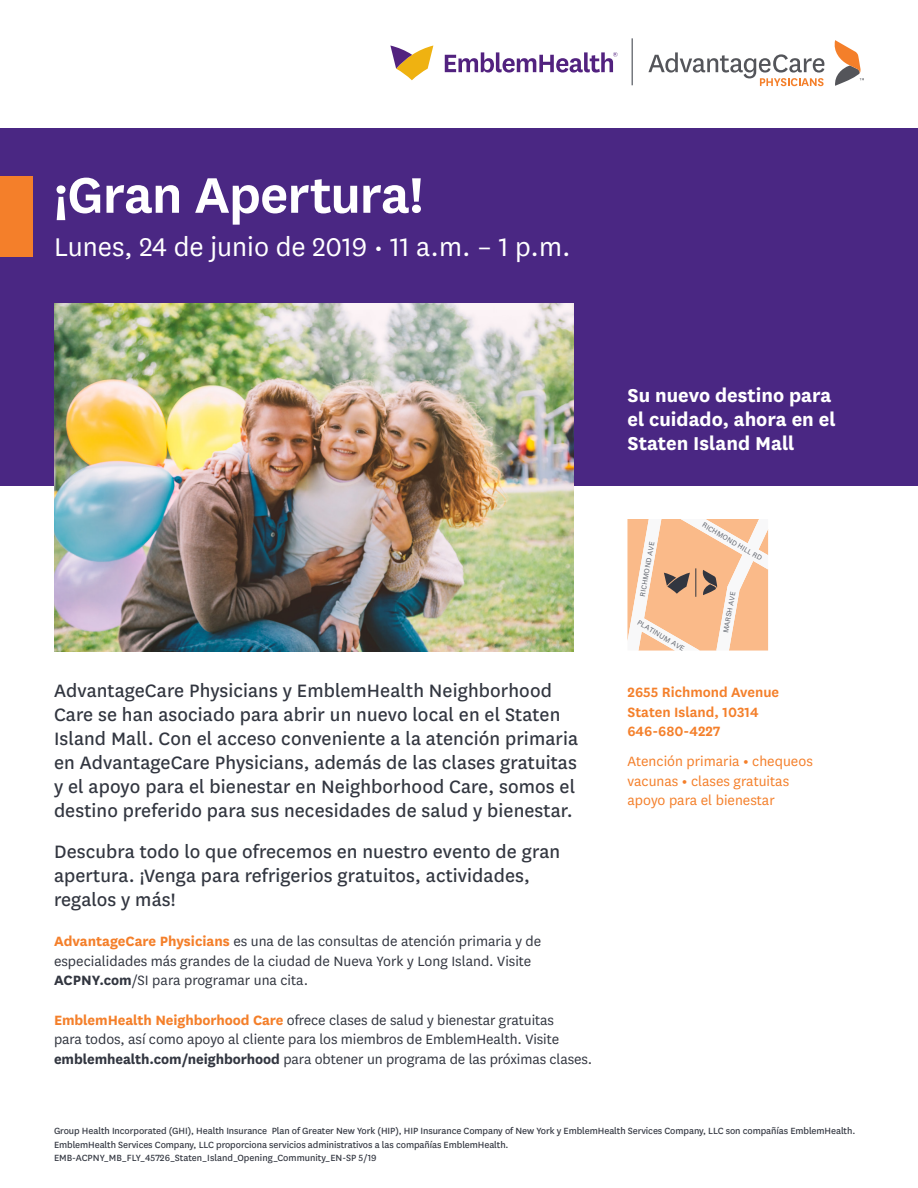
<style>
.page{position:relative;width:918px;height:1188px;background:#fff}
.page>*{position:absolute;margin:0;border:0;box-sizing:border-box;transform-origin:0 0}
.Headline_3___Nationa{font:600 58.5px "National";letter-spacing:-.015em;color:#fff}
.B-style_Subhead__bod{font:30px "National";color:#fff}
.Sidebar_text___Natio{font:700 21.75px/24px "National";color:#fff}
.Deck___National__pur{font:21px/24px "National";letter-spacing:.005em;color:#323640}
.Body_text___National{font:15.75px/19.5px "National";letter-spacing:-.005em;color:#323640}
.Sidebar_text___Natio-2{font:15.75px/19.5px "National";color:#f47f2a}
.Sidebar_text___Natio-3{font:600 15.75px/19.5px "National";color:#f47f2a}
.EMB_Disclaimer___Nat{font:10.5px/13.5px "National";letter-spacing:-.01em;color:#323640}
.t1{font:6.75px "Univers";color:#6a6e76}
.s1{font-weight:700;color:#f47f2a}
.s2{font-weight:700}
</style>
<div class="page">
<div style="left:0;top:129px;width:918px;height:357px;background:#4a2783"></div>
<img style="left:54px;top:303px;width:519px;height:348px">
<div style="left:0;top:176px;width:32px;height:81px;background:#f47f2a"></div>
<hr style="left:632px;top:38px;width:1px;height:47px;background:#323640">
<svg style="left:390px;top:46px;width:43px;height:34px"></svg>
<svg style="left:445px;top:52px;width:173px;height:21px"></svg>
<svg style="left:648px;top:52px;width:176px;height:34px"></svg>
<svg style="left:834px;top:40px;width:30px;height:46px"></svg>
<svg style="left:627px;top:519px;width:141px;height:132px"></svg>
<p class="Headline_3___Nationa" style="left:54px;top:154px;width:371px">¡Gran Apertura!</p>
<p class="B-style_Subhead__bod" style="left:54px;top:228px;width:518px">Lunes, 24 de junio de 2019 • 11 a.m. – 1 p.m.</p>
<p class="Deck___National__pur" style="left:54px;top:678px;width:526px">AdvantageCare Physicians y EmblemHealth Neighborhood Care se han asociado para abrir un nuevo local en el Staten Island Mall. Con el acceso conveniente a la atención primaria en AdvantageCare Physicians, además de las clases gratuitas y el apoyo para el bienestar en Neighborhood Care, somos el destino preferido para sus necesidades de salud y bienestar.</p>
<p class="Deck___National__pur" style="left:54px;top:839px;width:508px">Descubra todo lo que ofrecemos en nuestro evento de gran apertura. ¡Venga para refrigerios gratuitos, actividades, regalos y más!</p>
<p class="Body_text___National" style="left:54px;top:931px;width:489px"><span class="s1">AdvantageCare Physicians</span> es una de las consultas de atención primaria y de especialidades más grandes de la ciudad de Nueva York y Long Island. Visite<br><span class="s2">ACPNY.com</span>/SI para programar una cita.</p>
<p class="Body_text___National" style="left:54px;top:1010px;width:540px"><span class="s1">EmblemHealth Neighborhood Care</span> ofrece clases de salud y bienestar gratuitas<br>para todos, así como apoyo al cliente para los miembros de EmblemHealth. Visite <span class="s2">emblemhealth.com/neighborhood</span> para obtener un programa de las próximas clases.</p>
<p class="Sidebar_text___Natio" style="left:627px;top:382px;width:210px">Su nuevo destino para el cuidado, ahora en el<br>Staten Island Mall</p>
<p class="t1" style="left:638px;top:595px;width:57px;rotate:-80deg">RICHMOND AVE</p>
<p class="t1" style="left:640px;top:618px;width:55px;rotate:31deg">PLATINUM AVE</p>
<p class="t1" style="left:705px;top:520px;width:69px;rotate:31deg">RICHMOND HILL RD</p>
<p class="t1" style="left:722px;top:632px;width:44px;rotate:-80deg">MARSH AVE</p>
<p class="Sidebar_text___Natio-3" style="left:627px;top:681px;width:153px">2655 Richmond Avenue</p>
<p class="Sidebar_text___Natio-3" style="left:627px;top:701px;width:133px">Staten Island, 10314<br>646-680-4227</p>
<p class="Sidebar_text___Natio-2" style="left:627px;top:751px;width:187px">Atención primaria <span class="s2">•</span> chequeos vacunas <span class="s2">•</span> clases gratuitas</p>
<p class="Sidebar_text___Natio-2" style="left:627px;top:790px;width:149px">apoyo para el bienestar</p>
<p class="EMB_Disclaimer___Nat" style="left:54px;top:1124px;width:803px">Group Health Incorporated (GHI), Health Insurance Plan of Greater New York (HIP), HIP Insurance Company of New York y EmblemHealth Services Company, LLC son compañías EmblemHealth.<br>EmblemHealth Services Company, LLC proporciona servicios administrativos a las compañías EmblemHealth.</p>
<p class="EMB_Disclaimer___Nat" style="left:54px;top:1151px;width:324px">EMB-ACPNY_MB_FLY_45726_Staten_Island_Opening_Community_EN-SP 5/19</p>
</div>
